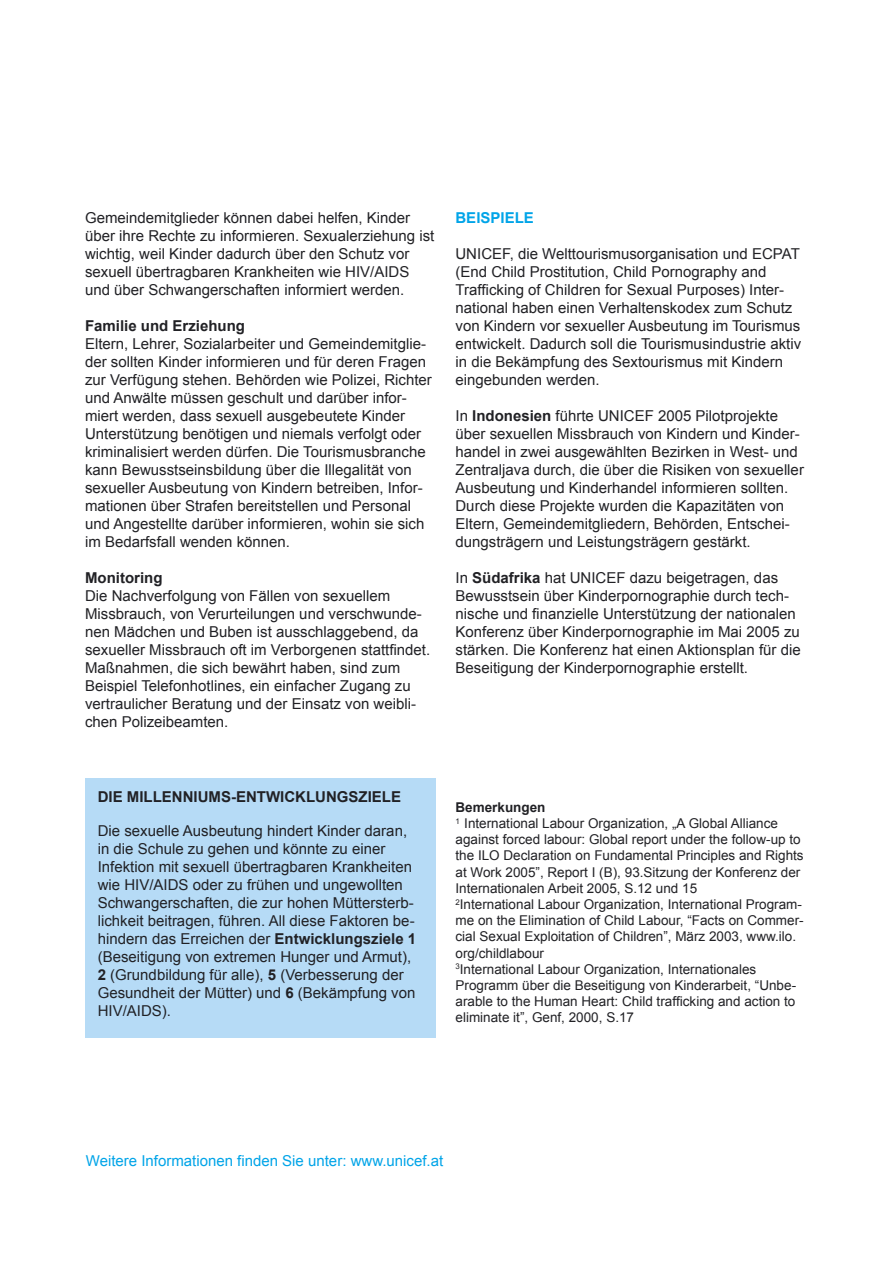
<style>
.page{position:relative;width:893px;height:1263px;background:#fff}
.page>*{position:absolute;margin:0;border:0;box-sizing:border-box;transform-origin:0 0}
.t1{font:15px/18px "Arial";color:#212125}
.t2{font:700 15px "Arial";color:#212125}
.t3{font:15px "Arial";color:#00a4e8}
.t4{font:700 15px "Arial";color:#00a4e8}
.t5{font:13.5px/16.2px "Arial";color:#212125}
.t6{font:700 13.5px "Arial";color:#212125}
.s1{font-weight:700}
</style>
<div class="page">
<div style="left:85px;top:778px;width:351px;height:259px;background:#b6dbf6"></div>
<p class="t1" style="left:85px;top:209px;width:351px">Gemeindemitglieder können dabei helfen, Kinder über ihre Rechte zu informieren. Sexualerziehung ist wichtig, weil Kinder dadurch über den Schutz vor sexuell übertragbaren Krankheiten wie HIV/AIDS und über Schwangerschaften informiert werden.</p>
<p class="t2" style="left:85px;top:316px;width:162px">Familie und Erziehung</p>
<p class="t1" style="left:85px;top:335px;width:348px">Eltern, Lehrer, Sozialarbeiter und Gemeindemitglie&shy;der sollten Kinder informieren und für deren Fragen zur Verfügung stehen. Behörden wie Polizei, Richter und Anwälte müssen geschult und darüber infor&shy;miert werden, dass sexuell ausgebeutete Kinder Unterstützung benötigen und niemals verfolgt oder kriminalisiert werden dürfen. Die Tourismusbranche kann Bewusstseinsbildung über die Illegalität von sexueller Ausbeutung von Kindern betreiben, Infor&shy;mationen über Strafen bereitstellen und Personal und Angestellte darüber informieren, wohin sie sich im Bedarfsfall wenden können.</p>
<p class="t2" style="left:85px;top:568px;width:79px">Monitoring</p>
<p class="t1" style="left:85px;top:587px;width:347px">Die Nachverfolgung von Fällen von sexuellem Missbrauch, von Verurteilungen und verschwunde&shy;nen Mädchen und Buben ist ausschlaggebend, da sexueller Missbrauch oft im Verborgenen stattfindet.<br>Maßnahmen, die sich bewährt haben, sind zum Beispiel Telefonhotlines, ein einfacher Zugang zu vertraulicher Beratung und der Einsatz von weibli&shy;chen Polizeibeamten.</p>
<p class="t4" style="left:455px;top:208px;width:80px">BEISPIELE</p>
<p class="t1" style="left:455px;top:245px;width:347px">UNICEF, die Welttourismusorganisation und ECPAT (End Child Prostitution, Child Pornography and Trafficking of Children for Sexual Purposes) Inter&shy;national haben einen Verhaltenskodex zum Schutz von Kindern vor sexueller Ausbeutung im Tourismus entwickelt. Dadurch soll die Tourismusindustrie aktiv in die Bekämpfung des Sextourismus mit Kindern eingebunden werden.</p>
<p class="t1" style="left:455px;top:407px;width:350px">In <span class="s1">Indonesien</span> führte UNICEF 2005 Pilotprojekte über sexuellen Missbrauch von Kindern und Kinder&shy;handel in zwei ausgewählten Bezirken in West- und Zentraljava durch, die über die Risiken von sexueller Ausbeutung und Kinderhandel informieren sollten.<br>Durch diese Projekte wurden die Kapazitäten von Eltern, Gemeindemitgliedern, Behörden, Entschei&shy;dungsträgern und Leistungsträgern gestärkt.</p>
<p class="t1" style="left:455px;top:569px;width:347px">In <span class="s1">Südafrika</span> hat UNICEF dazu beigetragen, das Bewusstsein über Kinderpornographie durch tech&shy;nische und finanzielle Unterstützung der nationalen Konferenz über Kinderpornographie im Mai 2005 zu stärken. Die Konferenz hat einen Aktionsplan für die Beseitigung der Kinderpornographie erstellt.</p>
<p class="t2" style="left:98px;top:787px;width:305px">DIE MILLENNIUMS-ENTWICKLUNGSZIELE</p>
<p class="t1" style="left:98px;top:822px;width:320px">Die sexuelle Ausbeutung hindert Kinder daran, in die Schule zu gehen und könnte zu einer Infektion mit sexuell übertragbaren Krankheiten wie HIV/AIDS oder zu frühen und ungewollten Schwangerschaften, die zur hohen Müttersterb&shy;lichkeit beitragen, führen. All diese Faktoren be&shy;hindern das Erreichen der <span class="s1">Entwicklungsziele 1 </span>(Beseitigung von extremen Hunger und Armut), <span class="s1">2</span> (Grundbildung für alle), <span class="s1">5</span> (Verbesserung der Gesundheit der Mütter) und <span class="s1">6</span> (Bekämpfung von HIV/AIDS).</p>
<p class="t6" style="left:455px;top:798px;width:92px">Bemerkungen</p>
<p class="t5" style="left:455px;top:815px;width:350px"><sup>1</sup> International Labour Organization, „A Global Alliance against forced labour: Global report under the follow-up to the ILO Declaration on Fundamental Principles and Rights at Work 2005”, Report I (B), 93.Sitzung der Konferenz der Internationalen Arbeit 2005, S.12 und 15</p>
<p class="t5" style="left:455px;top:896px;width:350px"><sup>2</sup>International Labour Organization, International Program&shy;me on the Elimination of Child Labour, “Facts on Commer&shy;cial Sexual Exploitation of Children”, März 2003, www.ilo. org/childlabour</p>
<p class="t5" style="left:455px;top:961px;width:342px"><sup>3</sup>International Labour Organization, Internationales Programm über die Beseitigung von Kinderarbeit, “Unbe&shy;arable to the Human Heart: Child trafficking and action to eliminate it”, Genf, 2000, S.17</p>
<p class="t3" style="left:86px;top:1150px;width:359px">Weitere Informationen finden Sie unter: www.unicef.at</p>
</div>
